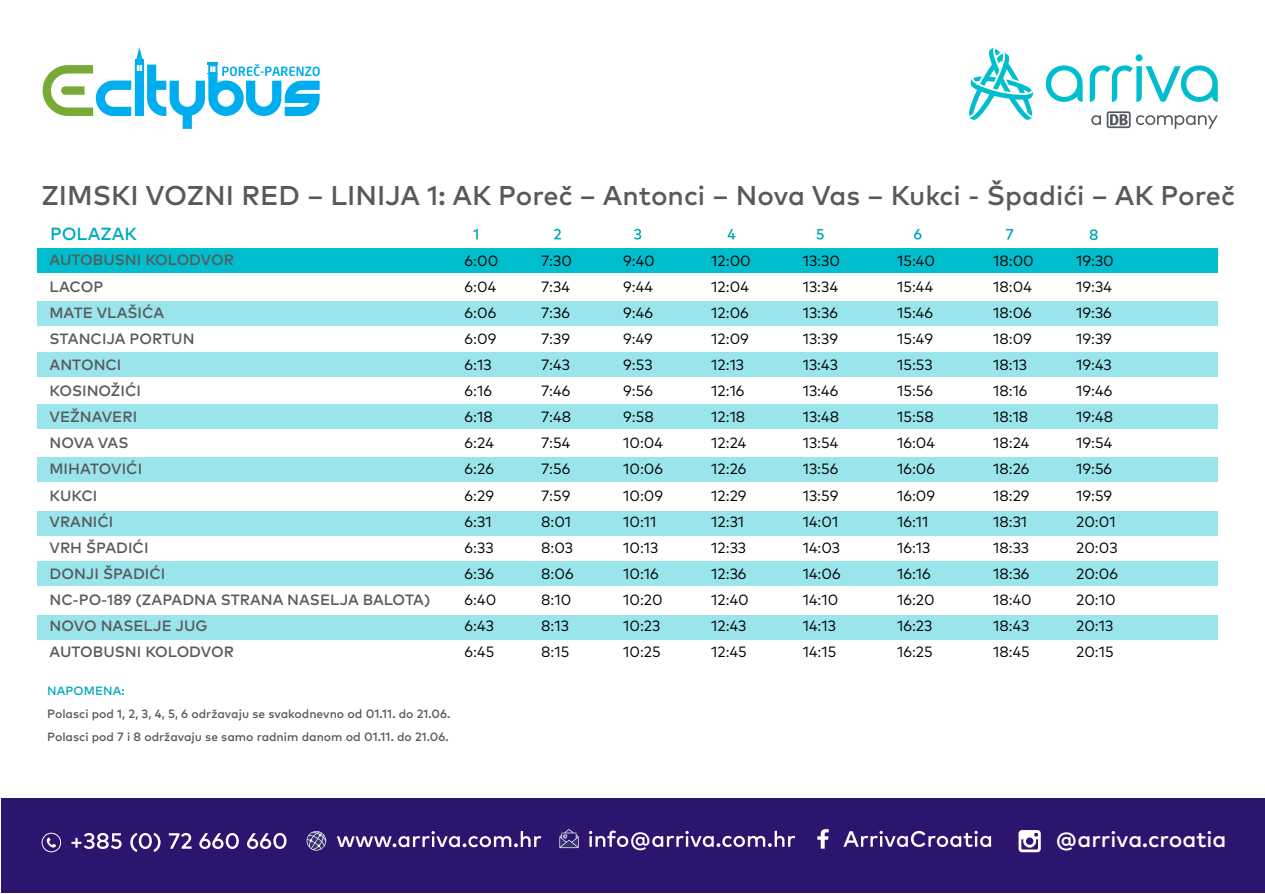
<style>
.page{position:relative;width:1265px;height:894px;background:#fff}
.page>*{position:absolute;margin:0;border:0;box-sizing:border-box;transform-origin:0 0}
.t1{font:500 27.15px "Mark Pro";color:#58595b}
.t2{font:500 22.35px "Mark Pro";color:#fff}
.t3{font:500 17.55px "Mark Pro";color:#00abbc}
.t4{font:14.85px/26.1px "Mark Pro";color:#000}
.t5{font:500 14.85px/26.1px "Mark Pro";color:#58595b}
.t6{font:500 14.85px "Mark Pro";color:#00abbc}
.t7{font:500 12px/22.8px "Mark Pro";color:#55595e}
.s1{color:#00abbc}
.s2{font-size:12.15px;color:#58595b}
</style>
<div class="page">
<svg style="left:1045px;top:65px;width:37px;height:37px"></svg>
<svg style="left:1089px;top:65px;width:128px;height:37px"></svg>
<div style="left:1135px;top:54px;width:7px;height:7px;background:#00becd;border-radius:50%"></div>
<svg style="left:969px;top:47px;width:64px;height:73px"></svg>
<svg style="left:1091px;top:111px;width:126px;height:18px"></svg>
<div style="left:37px;top:248px;width:1180px;height:25px;background:#00becd"></div>
<div style="left:37px;top:301px;width:1180px;height:25px;background:#99e5eb"></div>
<div style="left:37px;top:353px;width:1180px;height:24px;background:#99e5eb"></div>
<div style="left:37px;top:404px;width:1180px;height:25px;background:#99e5eb"></div>
<div style="left:37px;top:457px;width:1180px;height:25px;background:#99e5eb"></div>
<div style="left:37px;top:511px;width:1180px;height:25px;background:#99e5eb"></div>
<div style="left:37px;top:561px;width:1180px;height:25px;background:#99e5eb"></div>
<div style="left:37px;top:616px;width:1180px;height:24px;background:#99e5eb"></div>
<svg style="left:473px;top:229px;width:5px;height:10px"></svg>
<svg style="left:554px;top:229px;width:7px;height:10px"></svg>
<svg style="left:634px;top:229px;width:7px;height:11px"></svg>
<svg style="left:727px;top:229px;width:8px;height:10px"></svg>
<svg style="left:816px;top:229px;width:7px;height:11px"></svg>
<svg style="left:914px;top:229px;width:7px;height:11px"></svg>
<svg style="left:1006px;top:229px;width:7px;height:10px"></svg>
<svg style="left:43px;top:47px;width:277px;height:82px"></svg>
<div style="left:1px;top:798px;width:1263px;height:95px;background:#2d146e"></div>
<svg style="left:589px;top:831px;width:206px;height:19px"></svg>
<svg style="left:559px;top:829px;width:19px;height:19px"></svg>
<svg style="left:337px;top:831px;width:204px;height:16px"></svg>
<svg style="left:306px;top:831px;width:20px;height:20px"></svg>
<svg style="left:307px;top:832px;width:18px;height:18px"></svg>
<svg style="left:71px;top:833px;width:51px;height:16px"></svg>
<svg style="left:130px;top:833px;width:30px;height:19px"></svg>
<svg style="left:169px;top:833px;width:23px;height:16px"></svg>
<svg style="left:199px;top:833px;width:40px;height:16px"></svg>
<svg style="left:247px;top:833px;width:39px;height:16px"></svg>
<svg style="left:42px;top:833px;width:19px;height:19px"></svg>
<svg style="left:843px;top:831px;width:148px;height:16px"></svg>
<svg style="left:817px;top:829px;width:11px;height:20px"></svg>
<svg style="left:1018px;top:830px;width:22px;height:22px"></svg>
<h1 class="t1" style="left:41px;top:183px;width:1195px">ZIMSKI VOZNI RED – LINĲA 1: AK Poreč – Antonci – Nova Vas – Kukci - Špadići – AK Poreč</h1>
<p class="t3" style="left:50px;top:226px;width:89px">POLAZAK</p>
<p class="t6" style="left:1089px;top:228px;width:11px">8</p>
<p class="t5" style="left:50px;top:248px;width:382px">AUTOBUSNI KOLODVOR<br>LACOP<br>MATE VLAŠIĆA<br>STANCĲA PORTUN<br>ANTONCI<br>KOSINOŽIĆI<br>VEŽNAVERI<br>NOVA VAS<br>MIHATOVIĆI<br>KUKCI<br>VRANIĆI<br>VRH ŠPADIĆI<br>DONJI ŠPADIĆI<br>NC-PO-189 (ZAPADNA STRANA NASELJA BALOTA)<br>NOVO NASELJE JUG<br>AUTOBUSNI KOLODVOR</p>
<p class="t4" style="left:464px;top:248px;width:35px">6:00<br>6:04<br>6:06<br>6:09<br>6:13<br>6:16<br>6:18<br>6:24<br>6:26<br>6:29<br>6:31<br>6:33<br>6:36<br>6:40<br>6:43<br>6:45</p>
<p class="t4" style="left:541px;top:248px;width:34px">7:30<br>7:34<br>7:36<br>7:39<br>7:43<br>7:46<br>7:48<br>7:54<br>7:56<br>7:59<br>8:01<br>8:03<br>8:06<br>8:10<br>8:13<br>8:15</p>
<p class="t4" style="left:623px;top:248px;width:42px">9:40<br>9:44<br>9:46<br>9:49<br>9:53<br>9:56<br>9:58<br>10:04<br>10:06<br>10:09<br>10:11<br>10:13<br>10:16<br>10:20<br>10:23<br>10:25</p>
<p class="t4" style="left:711px;top:248px;width:41px">12:00<br>12:04<br>12:06<br>12:09<br>12:13<br>12:16<br>12:18<br>12:24<br>12:26<br>12:29<br>12:31<br>12:33<br>12:36<br>12:40<br>12:43<br>12:45</p>
<p class="t4" style="left:802px;top:248px;width:40px">13:30<br>13:34<br>13:36<br>13:39<br>13:43<br>13:46<br>13:48<br>13:54<br>13:56<br>13:59<br>14:01<br>14:03<br>14:06<br>14:10<br>14:13<br>14:15</p>
<p class="t4" style="left:897px;top:248px;width:40px">15:40<br>15:44<br>15:46<br>15:49<br>15:53<br>15:56<br>15:58<br>16:04<br>16:06<br>16:09<br>16:11<br>16:13<br>16:16<br>16:20<br>16:23<br>16:25</p>
<p class="t4" style="left:993px;top:248px;width:42px">18:00<br>18:04<br>18:06<br>18:09<br>18:13<br>18:16<br>18:18<br>18:24<br>18:26<br>18:29<br>18:31<br>18:33<br>18:36<br>18:40<br>18:43<br>18:45</p>
<p class="t4" style="left:1076px;top:248px;width:43px">19:30<br>19:34<br>19:36<br>19:39<br>19:43<br>19:46<br>19:48<br>19:54<br>19:56<br>19:59<br>20:01<br>20:03<br>20:06<br>20:10<br>20:13<br>20:15</p>
<p class="t7" style="left:47px;top:680px;width:404px"><span class="s1">NAPOMENA:<br></span>Polasci pod 1, 2, 3, 4, 5, 6 održavaju se svakodnevno <span class="s2">od 01.11.</span> do 21.06.<br>Polasci pod 7 i 8 održavaju se samo radnim danom <span class="s2">od 01.11.</span> do 21.06.</p>
<h2 class="t2" style="left:1055px;top:829px;width:173px">@arriva.croatia</h2>
</div>
